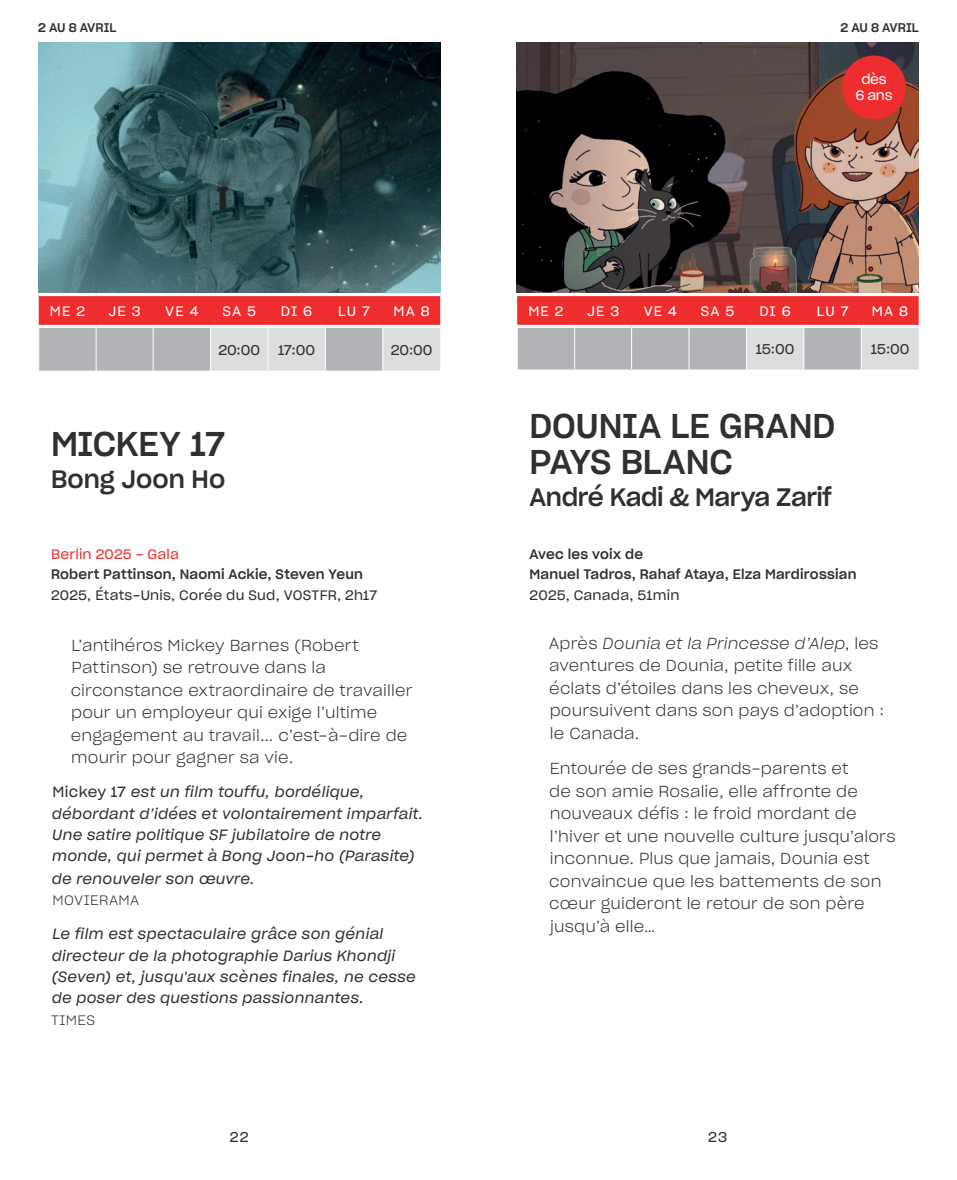
<style>
.page{position:relative;width:957px;height:1180px;background:#fff}
.page>*{position:absolute;margin:0;border:0;box-sizing:border-box;transform-origin:0 0}
._3_-_Titre{font:33.75px/36px "Sharp Grotesk Medium 20";letter-spacing:-.005em;color:#312f30}
._3_-_Titre-2{font:24.75px "Sharp Grotesk Medium 20";letter-spacing:-.015em;color:#312f30}
._8_-_Texte{font:15.75px/22.5px "Sharp Grotesk Light 20";letter-spacing:.01em;color:#312f30}
._8_-_Texte-2{font:14.62px/21.6px "Sharp Grotesk Book Italic 20";letter-spacing:.025em;color:#312f30}
.CAL_-_Heure{font:13.95px "Sharp Grotesk Book 20";color:#312f30}
._7_-_Fiche_techn{font:13.5px "Sharp Grotesk Medium 20";letter-spacing:.015em;color:#312f30}
._7_-_Fiche_techn-2{font:13.5px "Sharp Grotesk Book 20";letter-spacing:.015em;color:#312f30}
.CAL_-_Semaine___Jour{font:13.5px "Sharp Grotesk Book 20";letter-spacing:.085em;color:#fff}
._7_-_Fiche_techn-3{font:13.5px "Sharp Grotesk Book 20";letter-spacing:.015em;color:#ee2d2e}
._8_-_Texte-3{font:13.5px "Sharp Grotesk Light 20";letter-spacing:.03em;color:#312f30}
._1_-_Age{font:13.5px/15.8px "Sharp Grotesk Book 20";letter-spacing:-.025em;color:#fff;text-align:center}
._7_-_Fiche_techn-4{font:12.38px "Sharp Grotesk Medium 20";letter-spacing:-.015em;color:#312f30}
.s1{font-family:"Sharp Grotesk Book 20"}
.s2{font-family:"Sharp Grotesk Light Italic 20"}
</style>
<div class="page">
<img style="left:38px;top:43px;width:402px;height:250px">
<svg style="left:39px;top:296px;width:401px;height:75px;background:#d5888a"></svg>
<hr style="left:38px;top:325px;width:58px;height:3px;background:#fff">
<hr style="left:96px;top:325px;width:57px;height:3px;background:#fff">
<hr style="left:153px;top:325px;width:57px;height:3px;background:#fff">
<hr style="left:210px;top:325px;width:58px;height:3px;background:#fff">
<hr style="left:268px;top:325px;width:57px;height:3px;background:#fff">
<hr style="left:325px;top:325px;width:58px;height:3px;background:#fff">
<hr style="left:383px;top:325px;width:57px;height:3px;background:#fff">
<hr style="left:96px;top:328px;width:1px;height:43px;background:#fff">
<hr style="left:153px;top:328px;width:1px;height:43px;background:#fff">
<hr style="left:210px;top:328px;width:1px;height:43px;background:#fff">
<hr style="left:267px;top:328px;width:1px;height:43px;background:#fff">
<hr style="left:325px;top:328px;width:1px;height:43px;background:#fff">
<hr style="left:382px;top:328px;width:1px;height:43px;background:#fff">
<img style="left:517px;top:43px;width:401px;height:250px">
<svg style="left:517px;top:296px;width:401px;height:73px;background:#d28285"></svg>
<hr style="left:517px;top:325px;width:57px;height:3px;background:#fff">
<hr style="left:574px;top:325px;width:57px;height:3px;background:#fff">
<hr style="left:631px;top:325px;width:58px;height:3px;background:#fff">
<hr style="left:689px;top:325px;width:57px;height:3px;background:#fff">
<hr style="left:746px;top:325px;width:58px;height:3px;background:#fff">
<hr style="left:804px;top:325px;width:57px;height:3px;background:#fff">
<hr style="left:861px;top:325px;width:57px;height:3px;background:#fff">
<hr style="left:574px;top:328px;width:1px;height:41px;background:#fff">
<hr style="left:631px;top:328px;width:1px;height:41px;background:#fff">
<hr style="left:688px;top:328px;width:1px;height:41px;background:#fff">
<hr style="left:517px;top:328px;width:1px;height:41px;background:#fff">
<hr style="left:746px;top:328px;width:1px;height:41px;background:#fff">
<hr style="left:803px;top:328px;width:1px;height:41px;background:#fff">
<hr style="left:861px;top:328px;width:1px;height:41px;background:#fff">
<svg style="left:517px;top:369px;width:57px;height:1px"></svg>
<svg style="left:574px;top:369px;width:57px;height:2px"></svg>
<svg style="left:631px;top:369px;width:58px;height:2px"></svg>
<svg style="left:689px;top:369px;width:57px;height:1px"></svg>
<svg style="left:746px;top:369px;width:58px;height:1px"></svg>
<svg style="left:804px;top:369px;width:57px;height:1px"></svg>
<svg style="left:861px;top:369px;width:57px;height:1px"></svg>
<div style="left:842px;top:55px;width:64px;height:64px;background:#ee2d2e;border-radius:50%"></div>
<p class="_7_-_Fiche_techn-4" style="left:38px;top:17px;width:80px">2 AU 8 AVRIL</p>
<p class="CAL_-_Semaine___Jour" style="left:50px;top:300px;width:37px">ME 2</p>
<p class="CAL_-_Semaine___Jour" style="left:108px;top:300px;width:34px">JE 3</p>
<p class="CAL_-_Semaine___Jour" style="left:165px;top:300px;width:35px">VE 4</p>
<p class="CAL_-_Semaine___Jour" style="left:222px;top:300px;width:35px">SA 5</p>
<p class="CAL_-_Semaine___Jour" style="left:281px;top:300px;width:33px">DI 6</p>
<p class="CAL_-_Semaine___Jour" style="left:338px;top:300px;width:33px">LU 7</p>
<p class="CAL_-_Semaine___Jour" style="left:393px;top:300px;width:38px">MA 8</p>
<p class="CAL_-_Heure" style="left:218px;top:339px;width:43px">20:00</p>
<p class="CAL_-_Heure" style="left:278px;top:339px;width:39px">17:00</p>
<p class="CAL_-_Heure" style="left:391px;top:339px;width:43px">20:00</p>
<p class="_3_-_Titre" style="left:51px;top:424px;width:175px">MICKEY 17</p>
<p class="_3_-_Titre-2" style="left:51px;top:458px;width:176px">Bong Joon Ho</p>
<p class="_7_-_Fiche_techn-3" style="left:51px;top:543px;width:129px">Berlin 2025 - Gala</p>
<p class="_7_-_Fiche_techn" style="left:51px;top:563px;width:313px">Robert Pattinson, Naomi Ackie, Steven Yeun</p>
<p class="_7_-_Fiche_techn-2" style="left:51px;top:584px;width:328px">2025, États-Unis, Corée du Sud, VOSTFR, 2h17</p>
<p class="_8_-_Texte" style="left:71px;top:633px;width:343px">L’antihéros Mickey Barnes (Robert Pattinson) se retrouve dans la circonstance extraordinaire de travailler pour un employeur qui exige l’ultime engagement au travail... c’est-à-dire de mourir pour gagner sa vie.</p>
<p class="_8_-_Texte-2" style="left:52px;top:780px;width:373px"><span class="s1">Mickey 17</span> est un film touffu, bordélique, débordant d’idées et volontairement imparfait.<br>Une satire politique SF jubilatoire de notre monde, qui permet à Bong Joon-ho (Parasite) de renouveler son œuvre.</p>
<p class="_8_-_Texte-3" style="left:52px;top:890px;width:88px">MOVIERAMA</p>
<p class="_8_-_Texte-2" style="left:52px;top:923px;width:366px">Le film est spectaculaire grâce son génial directeur de la photographie Darius Khondji (Seven) et, jusqu'aux scènes finales, ne cesse de poser des questions passionnantes.</p>
<p class="_8_-_Texte-3" style="left:51px;top:1010px;width:46px">TIMES</p>
<p class="_7_-_Fiche_techn-4" style="left:840px;top:17px;width:80px">2 AU 8 AVRIL</p>
<p class="_1_-_Age" style="left:855px;top:71px;width:38px">dès<br>6 ans</p>
<p class="CAL_-_Semaine___Jour" style="left:528px;top:300px;width:37px">ME 2</p>
<p class="CAL_-_Semaine___Jour" style="left:587px;top:300px;width:34px">JE 3</p>
<p class="CAL_-_Semaine___Jour" style="left:644px;top:300px;width:35px">VE 4</p>
<p class="CAL_-_Semaine___Jour" style="left:701px;top:300px;width:35px">SA 5</p>
<p class="CAL_-_Semaine___Jour" style="left:759px;top:300px;width:33px">DI 6</p>
<p class="CAL_-_Semaine___Jour" style="left:816px;top:300px;width:33px">LU 7</p>
<p class="CAL_-_Semaine___Jour" style="left:872px;top:300px;width:38px">MA 8</p>
<p class="CAL_-_Heure" style="left:756px;top:338px;width:40px">15:00</p>
<p class="CAL_-_Heure" style="left:871px;top:338px;width:40px">15:00</p>
<p class="_3_-_Titre" style="left:529px;top:406px;width:307px">DOUNIA LE GRAND<br>PAYS BLANC</p>
<p class="_3_-_Titre-2" style="left:529px;top:476px;width:304px">André Kadi &amp; Marya Zarif</p>
<p class="_7_-_Fiche_techn" style="left:529px;top:543px;width:115px">Avec les voix de</p>
<p class="_7_-_Fiche_techn" style="left:529px;top:563px;width:328px">Manuel Tadros, Rahaf Ataya, Elza Mardirossian</p>
<p class="_7_-_Fiche_techn-2" style="left:529px;top:584px;width:152px">2025, Canada, 51min</p>
<p class="_8_-_Texte" style="left:549px;top:631px;width:337px">Après <span class="s2">Dounia et la Princesse d’Alep</span>, les aventures de Dounia, petite fille aux éclats d’étoiles dans les cheveux, se poursuivent dans son pays d’adoption : le Canada.</p>
<p class="_8_-_Texte" style="left:549px;top:756px;width:348px">Entourée de ses grands-parents et<br>de son amie Rosalie, elle affronte de nouveaux défis : le froid mordant de l’hiver et une nouvelle culture jusqu’alors inconnue. Plus que jamais, Dounia est convaincue que les battements de son cœur guideront le retour de son père jusqu’à elle…</p>
<p class="CAL_-_Heure" style="left:230px;top:1125px;width:21px">22</p>
<p class="CAL_-_Heure" style="left:708px;top:1125px;width:21px">23</p>
</div>
